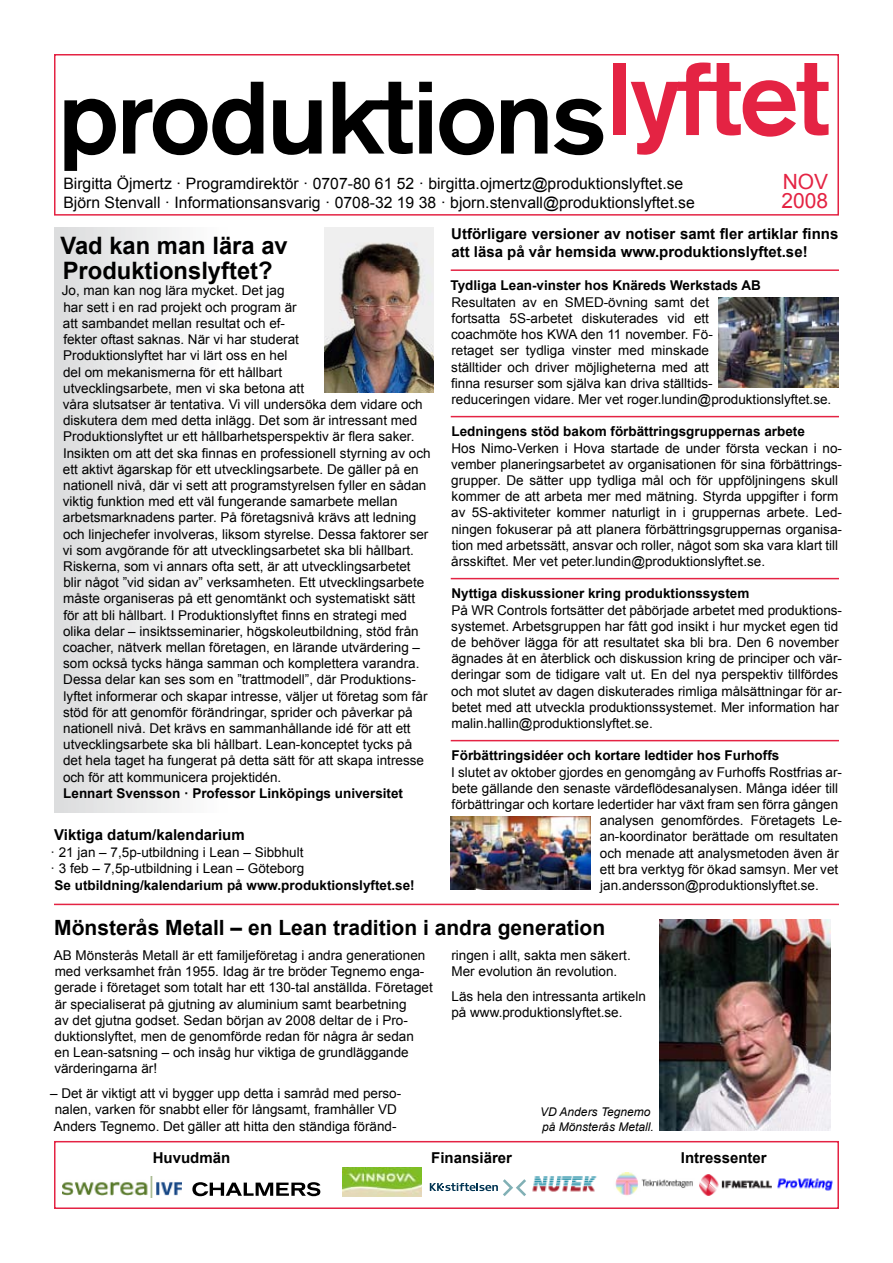
<style>
.page{position:relative;width:893px;height:1263px;background:#fff}
.page>*{position:absolute;margin:0;border:0;box-sizing:border-box;transform-origin:0 0}
.t1{font:700 24px "Arial";color:#000}
.t2{font:700 21px "Arial";color:#000}
.t3{font:21px/18.9px "Arial";color:#e42343}
.t4{font:15.75px/18.9px "Arial";color:#000}
.t5{font:700 15px "Arial";color:#000}
.t6{font:13.5px/16.2px "Arial";color:#000}
.t7{font:700 13.5px "Arial";color:#000}
.t8{font:italic 12px/14.4px "Arial";color:#000}
</style>
<div class="page">
<hr style="left:451px;top:578px;width:388px;height:1px;background:#e42343">
<hr style="left:54px;top:904px;width:785px;height:1px;background:#e42343">
<div style="left:54px;top:54px;width:785px;height:162px;border:2px solid #e42343"></div>
<div style="left:54px;top:228px;width:388px;height:585px;background:linear-gradient(to right,#e6e6e7,#fff)"></div>
<div style="left:54px;top:1141px;width:785px;height:68px;border:2px solid #e42343"></div>
<hr style="left:451px;top:269px;width:388px;height:2px;background:#e42343">
<hr style="left:451px;top:416px;width:388px;height:1px;background:#e42343">
<svg style="left:64px;top:99px;width:52px;height:72px"></svg>
<svg style="left:123px;top:82px;width:140px;height:73px"></svg>
<svg style="left:273px;top:100px;width:49px;height:55px"></svg>
<svg style="left:333px;top:82px;width:80px;height:72px"></svg>
<svg style="left:419px;top:82px;width:13px;height:72px"></svg>
<svg style="left:439px;top:99px;width:55px;height:56px"></svg>
<svg style="left:501px;top:99px;width:46px;height:55px"></svg>
<svg style="left:554px;top:99px;width:49px;height:56px"></svg>
<div style="left:613px;top:63px;width:13px;height:72px;background:#e42343"></div>
<svg style="left:631px;top:63px;width:197px;height:92px"></svg>
<img style="left:343px;top:1168px;width:78px;height:28px">
<img style="left:532px;top:1176px;width:65px;height:16px">
<svg style="left:430px;top:1179px;width:96px;height:17px"></svg>
<img style="left:615px;top:1172px;width:78px;height:24px">
<img style="left:699px;top:1174px;width:73px;height:22px">
<img style="left:777px;top:1178px;width:56px;height:13px">
<svg style="left:192px;top:1182px;width:128px;height:14px"></svg>
<img style="left:63px;top:1176px;width:119px;height:22px">
<hr style="left:451px;top:740px;width:388px;height:1px;background:#e42343">
<img style="left:324px;top:228px;width:110px;height:165px">
<img style="left:718px;top:297px;width:121px;height:91px">
<img style="left:451px;top:816px;width:140px;height:74px">
<img style="left:660px;top:920px;width:170px;height:210px">
<h2 class="t3" style="left:782px;top:173px;width:48px">NOV<br>2008</h2>
<p class="t4" style="left:63px;top:175px;width:633px">Birgitta Öjmertz · Programdirektör · 0707-80 61 52 · birgitta.ojmertz@produktionslyftet.se<br>Björn Stenvall · Informationsansvarig · 0708-32 19 38 · bjorn.stenvall@produktionslyftet.se</p>
<p class="t5" style="left:451px;top:224px;width:389px">Utförligare versioner av notiser samt fler artiklar finns</p>
<h1 class="t1" style="left:61px;top:230px;width:229px">Vad kan man lära av</h1>
<p class="t5" style="left:451px;top:242px;width:358px">att läsa på vår hemsida www.produktionslyftet.se!</p>
<h1 class="t1" style="left:63px;top:255px;width:211px">Produktionslyftet?</h1>
<p class="t6" style="left:62px;top:283px;width:370px">Jo, man kan nog lära mycket. Det jag<br>har sett i en rad projekt och program är<br>att sambandet mellan resultat och ef-<br>fekter oftast saknas. När vi har studerat<br>Produktionslyftet har vi lärt oss en hel<br>del om mekanismerna för ett hållbart<br>utvecklingsarbete, men vi ska betona att<br>våra slutsatser är tentativa. Vi vill undersöka dem vidare och diskutera dem med detta inlägg. Det som är intressant med Produktionslyftet ur ett hållbarhetsperspektiv är flera saker.<br>Insikten om att det ska finnas en professionell styrning av och ett aktivt ägarskap för ett utvecklingsarbete. De gäller på en nationell nivå, där vi sett att programstyrelsen fyller en sådan viktig funktion med ett väl fungerande samarbete mellan arbetsmarknadens parter. På företagsnivå krävs att ledning och linjechefer involveras, liksom styrelse. Dessa faktorer ser vi som avgörande för att utvecklingsarbetet ska bli hållbart.<br>Riskerna, som vi annars ofta sett, är att utvecklingsarbetet<br>blir något ”vid sidan av” verksamheten. Ett utvecklingsarbete måste organiseras på ett genomtänkt och systematiskt sätt för att bli hållbart. I Produktionslyftet finns en strategi med olika delar – insiktsseminarier, högskoleutbildning, stöd från coacher, nätverk mellan företagen, en lärande utvärdering – som också tycks hänga samman och komplettera varandra.<br>Dessa delar kan ses som en ”trattmodell”, där Produktions&shy;lyftet informerar och skapar intresse, väljer ut företag som får stöd för att genomför förändringar, sprider och påverkar på nationell nivå. Det krävs en sammanhållande idé för att ett utvecklingsarbete ska bli hållbart. Lean-konceptet tycks på det hela taget ha fungerat på detta sätt för att skapa intresse och för att kommunicera projektidén.</p>
<p class="t7" style="left:63px;top:784px;width:341px">Lennart Svensson · Professor Linköpings universitet</p>
<p class="t7" style="left:451px;top:277px;width:312px">Tydliga Lean-vinster hos Knäreds Werkstads AB</p>
<p class="t6" style="left:451px;top:294px;width:382px">Resultaten av en SMED-övning samt det<br>fortsatta 5S-arbetet diskuterades vid ett<br>coachmöte hos KWA den 11 november. Fö-<br>retaget ser tydliga vinster med minskade<br>ställtider och driver möjligheterna med att<br>finna resurser som själva kan driva ställtids-<br>reduceringen vidare. Mer vet roger.lundin@produktionslyftet.se.</p>
<p class="t7" style="left:451px;top:423px;width:355px">Ledningens stöd bakom förbättringsgruppernas arbete</p>
<p class="t6" style="left:451px;top:440px;width:392px">Hos Nimo-Verken i Hova startade de under första veckan i no&shy;vember planeringsarbetet av organisationen för sina förbättrings&shy;grupper. De sätter upp tydliga mål och för uppföljningens skull kommer de att arbeta mer med mätning. Styrda uppgifter i form av 5S-aktiviteter kommer naturligt in i gruppernas arbete. Led&shy;ningen fokuserar på att planera förbättringsgruppernas organisa&shy;tion med arbetssätt, ansvar och roller, något som ska vara klart till årsskiftet. Mer vet peter.lundin@produktionslyftet.se.</p>
<p class="t7" style="left:452px;top:585px;width:299px">Nyttiga diskussioner kring produktionssystem</p>
<p class="t6" style="left:451px;top:602px;width:392px">På WR Controls fortsätter det påbörjade arbetet med produktions&shy;systemet. Arbetsgruppen har fått god insikt i hur mycket egen tid de behöver lägga för att resultatet ska bli bra. Den 6 november ägnades åt en återblick och diskussion kring de principer och vär&shy;deringar som de tidigare valt ut. En del nya perspektiv tillfördes och mot slutet av dagen diskuterades rimliga målsättningar för ar&shy;betet med att utveckla produktionssystemet. Mer information har malin.hallin@produktionslyftet.se.</p>
<p class="t7" style="left:452px;top:747px;width:329px">Förbättringsidéer och kortare ledtider hos Furhoffs</p>
<p class="t6" style="left:451px;top:764px;width:392px">I slutet av oktober gjordes en genomgång av Furhoffs Rostfrias ar-</p>
<p class="t6" style="left:452px;top:780px;width:388px">bete gällande den senaste värdeflödesanalysen. Många idéer till</p>
<p class="t6" style="left:452px;top:796px;width:388px">förbättringar och kortare ledertider har växt fram sen förra gången</p>
<p class="t6" style="left:600px;top:812px;width:244px">analysen genomfördes. Företagets Le-</p>
<p class="t6" style="left:600px;top:829px;width:240px">an-koordinator berättade om resultaten</p>
<p class="t6" style="left:600px;top:845px;width:241px">och menade att analysmetoden även är</p>
<p class="t6" style="left:600px;top:861px;width:240px">ett bra verktyg för ökad samsyn. Mer vet</p>
<p class="t6" style="left:600px;top:877px;width:220px">jan.andersson@produktionslyftet.se.</p>
<h2 class="t2" style="left:54px;top:914px;width:552px">Mönsterås Metall – en Lean tradition i andra generation</h2>
<p class="t6" style="left:54px;top:947px;width:380px">AB Mönsterås Metall är ett familjeföretag i andra generationen med verksamhet från 1955. Idag är tre bröder Tegnemo enga&shy;gerade i företaget som totalt har ett 130-tal anställda. Företaget är specialiserat på gjutning av aluminium samt bearbetning<br>av det gjutna godset. Sedan början av 2008 deltar de i Pro&shy;duktionslyftet, men de genomförde redan för några år sedan<br>en Lean-satsning – och insåg hur viktiga de grundläggande värderingarna är!</p>
<p class="t6" style="left:50px;top:1085px;width:353px">– Det är viktigt att vi bygger upp detta i samråd med perso&shy;nalen, varken för snabbt eller för långsamt, framhåller VD<br>Anders Tegnemo. Det gäller att hitta den ständiga föränd-</p>
<p class="t5" style="left:54px;top:825px;width:192px">Viktiga datum/kalendarium</p>
<p class="t6" style="left:51px;top:844px;width:255px">· 21 jan – 7,5p-utbildning i Lean – Sibbhult · 3 feb – 7,5p-utbildning i Lean – Göteborg</p>
<p class="t7" style="left:54px;top:876px;width:362px">Se utbildning/kalendarium på www.produktionslyftet.se!</p>
<p class="t6" style="left:451px;top:947px;width:181px">ringen i allt, sakta men säkert.<br>Mer evolution än revolution.</p>
<p class="t6" style="left:451px;top:988px;width:196px">Läs hela den intressanta artikeln på www.produktionslyftet.se.</p>
<p class="t8" style="left:540px;top:1105px;width:115px">VD Anders Tegnemo på Mönsterås Metall.</p>
<p class="t5" style="left:153px;top:1148px;width:79px">Huvudmän</p>
<p class="t5" style="left:431px;top:1148px;width:82px">Finansiärer</p>
<p class="t5" style="left:681px;top:1148px;width:87px">Intressenter</p>
</div>
